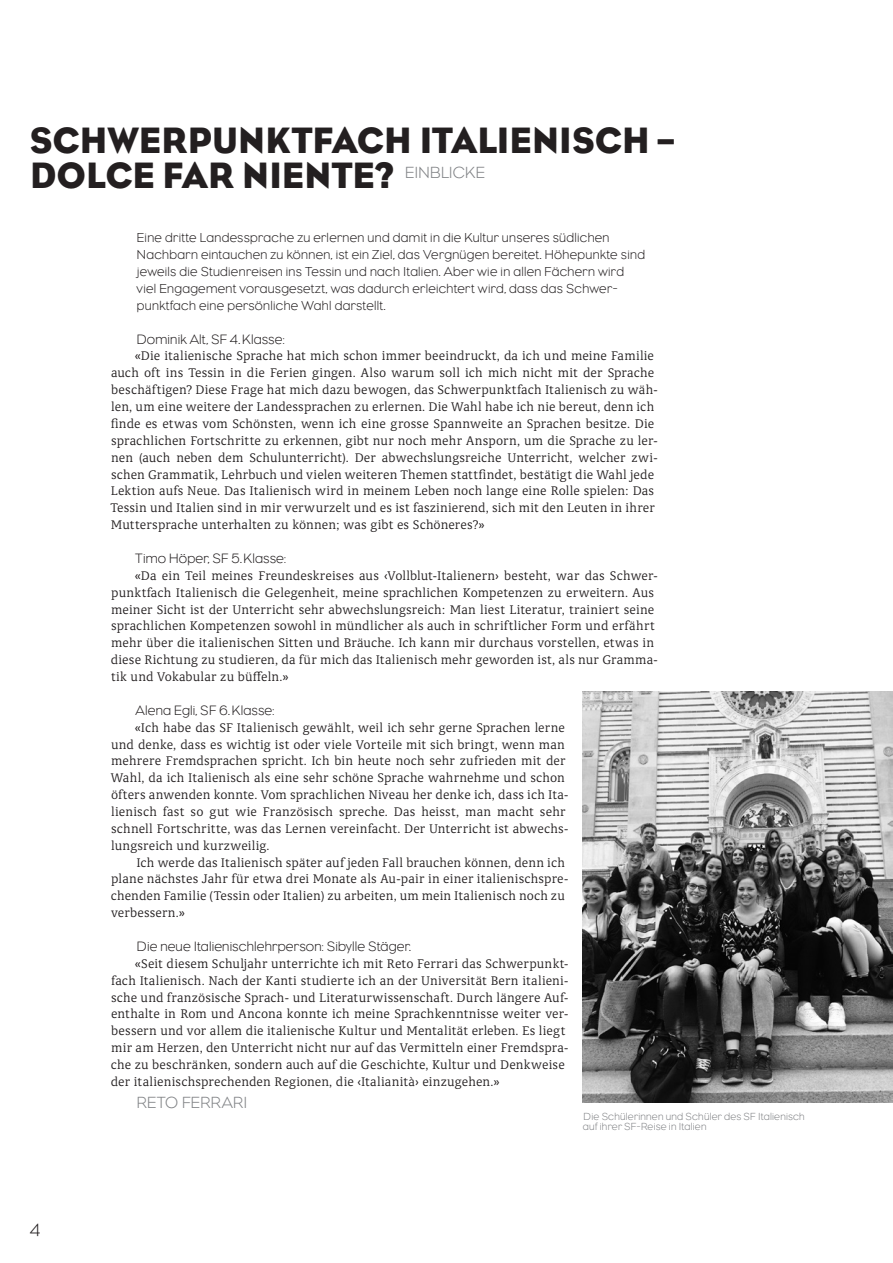
<style>
.page{position:relative;width:893px;height:1263px;background:#fff}
.page>*{position:absolute;margin:0;border:0;box-sizing:border-box;transform-origin:0 0}
.t1{font:37.5px/34.5px "Eagle";color:#231f20}
.t2{font:300 18px "Eagle";color:#231f20}
.t3{font:300 16.5px "Eagle";letter-spacing:.005em;color:#808285}
.t4{font:300 13.8px/16.8px "Classic Round";letter-spacing:.01em;color:#231f20}
.t5{font:300 13.8px "Eagle";letter-spacing:.01em;color:#231f20}
.t6{font:300 13.35px/16.8px "Eagle";letter-spacing:.02em;color:#231f20}
.t7{font:300 10.5px/10.1px "Eagle";letter-spacing:.02em;color:#808285}
</style>
<div class="page">
<img style="left:583px;top:691px;width:310px;height:412px">
<h1 class="t1" style="left:30px;top:123px;width:646px">SCHWERPUNKTFACH ITALIENISCH –<br>DOLCE FAR NIENTE?</h1>
<p class="t3" style="left:405px;top:162px;width:81px">EINBLICKE</p>
<h2 class="t2" style="left:30px;top:1218px;width:12px">4</h2>
<p class="t6" style="left:137px;top:229px;width:510px">Eine dritte Landessprache zu erlernen und damit in die Kultur unseres südlichen Nachbarn eintauchen zu können, ist ein Ziel, das Vergnügen bereitet. Höhepunkte sind jeweils die Studienreisen ins Tessin und nach Italien. Aber wie in allen Fächern wird viel Engagement vorausgesetzt, was dadurch erleichtert wird, dass das Schwer&shy;punktfach eine persönliche Wahl darstellt.</p>
<p class="t5" style="left:137px;top:330px;width:149px">Dominik Alt, SF 4.Klasse:</p>
<p class="t4" style="left:110px;top:348px;width:549px;text-indent:24px">«Die italienische Sprache hat mich schon immer beeindruckt, da ich und meine Familie auch oft ins Tessin in die Ferien gingen. Also warum soll ich mich nicht mit der Sprache beschäftigen? Diese Frage hat mich dazu bewogen, das Schwerpunktfach Italienisch zu wäh&shy;len, um eine weitere der Landessprachen zu erlernen. Die Wahl habe ich nie bereut, denn ich finde es etwas vom Schönsten, wenn ich eine grosse Spannweite an Sprachen besitze. Die sprachlichen Fortschritte zu erkennen, gibt nur noch mehr Ansporn, um die Sprache zu ler&shy;nen (auch neben dem Schulunterricht). Der abwechslungsreiche Unterricht, welcher zwi&shy;schen Grammatik, Lehrbuch und vielen weiteren Themen stattfindet, bestätigt die Wahl jede Lektion aufs Neue. Das Italienisch wird in meinem Leben noch lange eine Rolle spielen: Das Tessin und Italien sind in mir verwurzelt und es ist faszinierend, sich mit den Leuten in ihrer Muttersprache unterhalten zu können; was gibt es Schöneres?»</p>
<p class="t5" style="left:135px;top:550px;width:152px">Timo Höper, SF 5.Klasse:</p>
<p class="t4" style="left:111px;top:567px;width:549px;text-indent:24px">«Da ein Teil meines Freundeskreises aus ‹Vollblut-Italienern› besteht, war das Schwer&shy;punktfach Italienisch die Gelegenheit, meine sprachlichen Kompetenzen zu erweitern. Aus meiner Sicht ist der Unterricht sehr abwechslungsreich: Man liest Literatur, trainiert seine sprachlichen Kompetenzen sowohl in mündlicher als auch in schriftlicher Form und erfährt mehr über die italienischen Sitten und Bräuche. Ich kann mir durchaus vorstellen, etwas in diese Richtung zu studieren, da für mich das Italienisch mehr geworden ist, als nur Gramma&shy;tik und Vokabular zu büffeln.»</p>
<p class="t5" style="left:136px;top:701px;width:140px">Alena Egli, SF 6.Klasse:</p>
<p class="t4" style="left:111px;top:719px;width:459px;text-indent:24px">«Ich habe das SF Italienisch gewählt, weil ich sehr gerne Sprachen lerne und denke, dass es wichtig ist oder viele Vorteile mit sich bringt, wenn man mehrere Fremdsprachen spricht. Ich bin heute noch sehr zufrieden mit der Wahl, da ich Italienisch als eine sehr schöne Sprache wahrnehme und schon öfters anwenden konnte. Vom sprachlichen Niveau her denke ich, dass ich Ita&shy;lienisch fast so gut wie Französisch spreche. Das heisst, man macht sehr schnell Fortschritte, was das Lernen vereinfacht. Der Unterricht ist abwechs&shy;lungsreich und kurzweilig.</p>
<p class="t4" style="left:111px;top:854px;width:459px;text-indent:26px">Ich werde das Italienisch später auf jeden Fall brauchen können, denn ich plane nächstes Jahr für etwa drei Monate als Au-pair in einer italienischspre&shy;chenden Familie (Tessin oder Italien) zu arbeiten, um mein Italienisch noch zu verbessern.»</p>
<p class="t5" style="left:137px;top:938px;width:276px">Die neue Italienischlehrperson: Sibylle Stäger.</p>
<p class="t4" style="left:111px;top:955px;width:459px;text-indent:24px">«Seit diesem Schuljahr unterrichte ich mit Reto Ferrari das Schwerpunkt&shy;fach Italienisch. Nach der Kanti studierte ich an der Universität Bern italieni&shy;sche und französische Sprach- und Literaturwissenschaft. Durch längere Auf&shy;enthalte in Rom und Ancona konnte ich meine Sprachkenntnisse weiter ver&shy;bessern und vor allem die italienische Kultur und Mentalität erleben. Es liegt mir am Herzen, den Unterricht nicht nur auf das Vermitteln einer Fremdspra&shy;che zu beschränken, sondern auch auf die Geschichte, Kultur und Denkweise der italienischsprechenden Regionen, die ‹Italianità› einzugehen.»</p>
<p class="t3" style="left:137px;top:1092px;width:112px">RETO FERRARI</p>
<p class="t7" style="left:583px;top:1111px;width:223px">Die Schülerinnen und Schüler des SF Italienisch auf ihrer SF-Reise in Italien</p>
</div>
